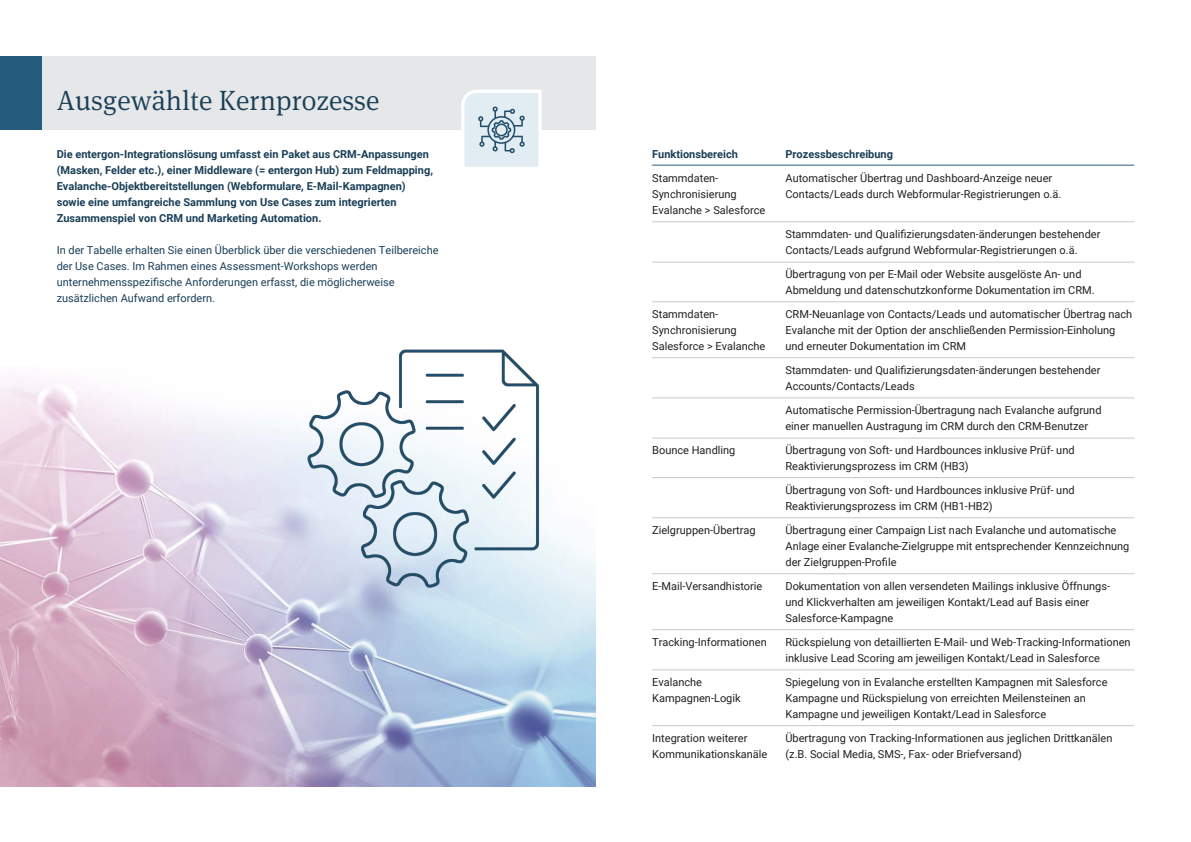
<style>
.page{position:relative;width:1191px;height:842px;background:#fff}
.page>*{position:absolute;margin:0;border:0;box-sizing:border-box;transform-origin:0 0}
.t1{font:300 28px "Meta Serif Pro";color:#1a3f57}
.t2{font:11px/16px "Roboto";color:#231f20}
.t3{font:700 11px/16px "Roboto";color:#1a3f57}
.t4{font:11px/16px "Roboto";color:#1a3f57}
</style>
<div class="page">
<div style="left:0;top:57px;width:595px;height:73px;background:#e6e7e9"></div>
<div style="left:0;top:57px;width:42px;height:73px;background:#255c7b"></div>
<img style="left:0;top:377px;width:595px;height:410px">
<svg style="left:461px;top:90px;width:81px;height:77px"></svg>
<img style="left:303px;top:349px;width:245px;height:240px">
<hr style="left:652px;top:165px;width:482px;height:1px;background:#255c7b">
<hr style="left:652px;top:221px;width:482px;height:1px;background:#c7c8ca">
<hr style="left:652px;top:517px;width:482px;height:1px;background:#c7c8ca">
<hr style="left:652px;top:397px;width:482px;height:1px;background:#c7c8ca">
<hr style="left:652px;top:629px;width:482px;height:1px;background:#c7c8ca">
<hr style="left:652px;top:357px;width:482px;height:1px;background:#c7c8ca">
<hr style="left:652px;top:573px;width:482px;height:1px;background:#c7c8ca">
<hr style="left:652px;top:301px;width:482px;height:1px;background:#c7c8ca">
<hr style="left:652px;top:438px;width:482px;height:1px;background:#c7c8ca">
<hr style="left:652px;top:477px;width:482px;height:1px;background:#c7c8ca">
<hr style="left:652px;top:262px;width:482px;height:1px;background:#c7c8ca">
<hr style="left:652px;top:669px;width:482px;height:1px;background:#c7c8ca">
<hr style="left:652px;top:725px;width:482px;height:1px;background:#c7c8ca">
<h1 class="t1" style="left:57px;top:81px;width:324px">Ausgewählte Kernprozesse</h1>
<p class="t3" style="left:57px;top:145px;width:378px">Die entergon-Integrationslösung umfasst ein Paket aus CRM-Anpassungen (Masken, Felder etc.), einer Middleware (= entergon Hub) zum Feldmapping, Evalanche-Objektbereitstellungen (Webformulare, E-Mail-Kampagnen) sowie eine umfangreiche Sammlung von Use Cases zum integrierten Zusammenspiel von CRM und Marketing Automation.</p>
<p class="t4" style="left:57px;top:241px;width:383px">In der Tabelle erhalten Sie einen Überblick über die verschiedenen Teilbereiche der Use Cases. Im Rahmen eines Assessment-Workshops werden unternehmensspezifische Anforderungen erfasst, die möglicherweise zusätzlichen Aufwand erfordern.</p>
<p class="t3" style="left:652px;top:145px;width:87px">Funktionsbereich</p>
<p class="t2" style="left:652px;top:169px;width:115px">Stammdaten-<br>Synchronisierung<br>Evalanche &gt; Salesforce</p>
<p class="t2" style="left:652px;top:305px;width:115px">Stammdaten-<br>Synchronisierung<br>Salesforce &gt; Evalanche</p>
<p class="t2" style="left:652px;top:441px;width:85px">Bounce Handling</p>
<p class="t2" style="left:652px;top:521px;width:105px">Zielgruppen-Übertrag</p>
<p class="t2" style="left:652px;top:577px;width:112px">E-Mail-Versandhistorie</p>
<p class="t2" style="left:652px;top:633px;width:116px">Tracking-Informationen</p>
<p class="t2" style="left:652px;top:673px;width:90px">Evalanche<br>Kampagnen-Logik</p>
<p class="t2" style="left:652px;top:729px;width:117px">Integration weiterer<br>Kommunikationskanäle</p>
<p class="t3" style="left:785px;top:145px;width:109px">Prozessbeschreibung</p>
<p class="t2" style="left:785px;top:169px;width:277px">Automatischer Übertrag und Dashboard-Anzeige neuer<br>Contacts/Leads durch Webformular-Registrierungen o.ä.</p>
<p class="t2" style="left:785px;top:225px;width:316px">Stammdaten- und Qualifizierungsdaten-änderungen bestehender<br>Contacts/Leads aufgrund Webformular-Registrierungen o.ä.</p>
<p class="t2" style="left:785px;top:265px;width:311px">Übertragung von per E-Mail oder Website ausgelöste An- und<br>Abmeldung und datenschutzkonforme Dokumentation im CRM.</p>
<p class="t2" style="left:785px;top:305px;width:348px">CRM-Neuanlage von Contacts/Leads und automatischer Übertrag nach<br>Evalanche mit der Option der anschließenden Permission-Einholung und erneuter Dokumentation im CRM</p>
<p class="t2" style="left:785px;top:361px;width:316px">Stammdaten- und Qualifizierungsdaten-änderungen bestehender<br>Accounts/Contacts/Leads</p>
<p class="t2" style="left:785px;top:401px;width:317px">Automatische Permission-Übertragung nach Evalanche aufgrund einer manuellen Austragung im CRM durch den CRM-Benutzer</p>
<p class="t2" style="left:785px;top:441px;width:291px">Übertragung von Soft- und Hardbounces inklusive Prüf- und<br>Reaktivierungsprozess im CRM (HB3)</p>
<p class="t2" style="left:785px;top:481px;width:291px">Übertragung von Soft- und Hardbounces inklusive Prüf- und<br>Reaktivierungsprozess im CRM (HB1-HB2)</p>
<p class="t2" style="left:785px;top:521px;width:345px">Übertragung einer Campaign List nach Evalanche und automatische<br>Anlage einer Evalanche-Zielgruppe mit entsprechender Kennzeichnung der Zielgruppen-Profile</p>
<p class="t2" style="left:785px;top:577px;width:326px">Dokumentation von allen versendeten Mailings inklusive Öffnungs&shy;und Klickverhalten am jeweiligen Kontakt/Lead auf Basis einer<br>Salesforce-Kampagne</p>
<p class="t2" style="left:785px;top:633px;width:347px">Rückspielung von detaillierten E-Mail- und Web-Tracking-Informationen inklusive Lead Scoring am jeweiligen Kontakt/Lead in Salesforce</p>
<p class="t2" style="left:785px;top:673px;width:323px">Spiegelung von in Evalanche erstellten Kampagnen mit Salesforce<br>Kampagne und Rückspielung von erreichten Meilensteinen an<br>Kampagne und jeweiligen Kontakt/Lead in Salesforce</p>
<p class="t2" style="left:785px;top:729px;width:328px">Übertragung von Tracking-Informationen aus jeglichen Drittkanälen (z.B. Social Media, SMS-, Fax- oder Briefversand)</p>
</div>
